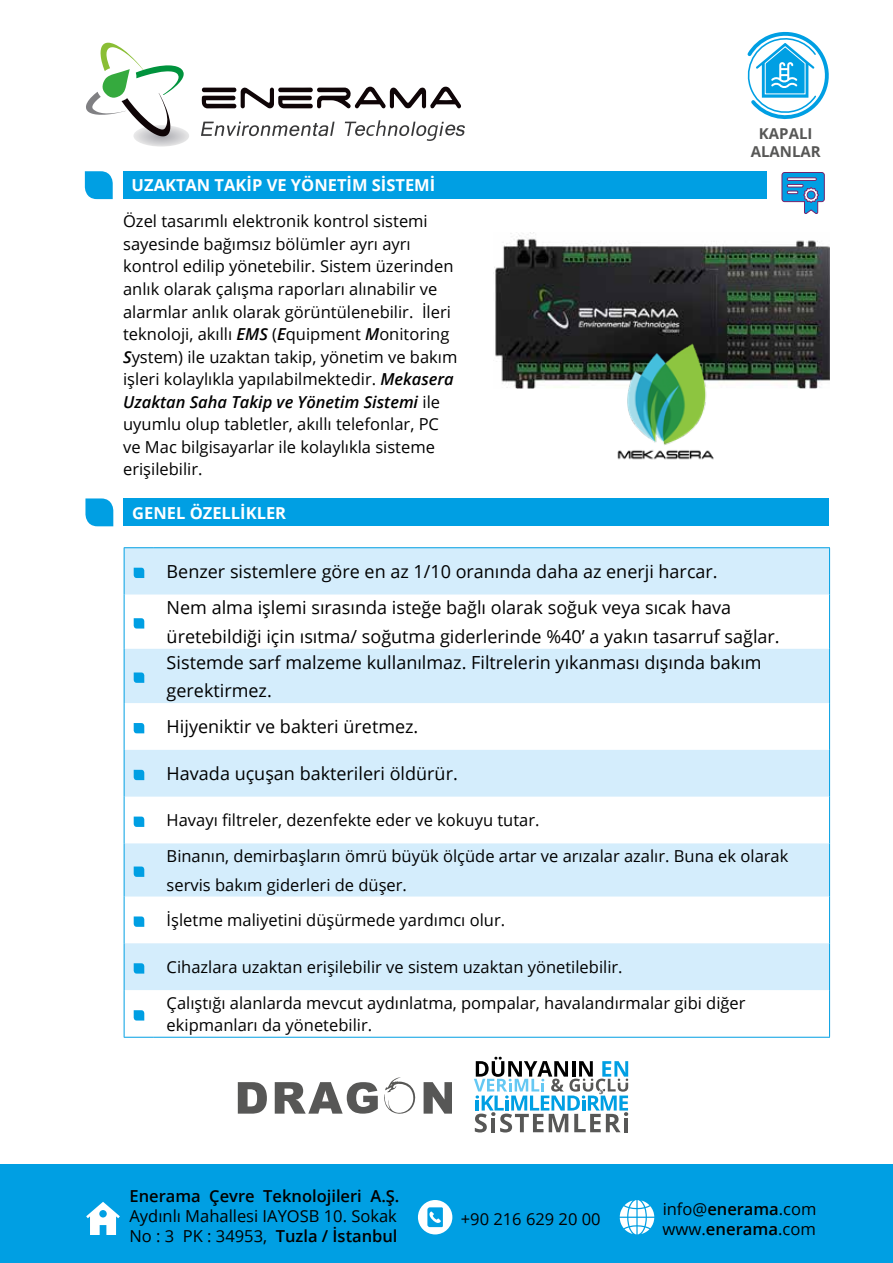
<style>
.page{position:relative;width:893px;height:1263px;background:#fff}
.page>*{position:absolute;margin:0;border:0;box-sizing:border-box;transform-origin:0 0}
.t1{font:18px/36.3px "Open Sans";color:#000}
.t2{font:16.5px/22.5px "Open Sans";color:#000}
.t3{font:700 16.5px "Open Sans";color:#fff}
.t4{font:600 16.5px "Open Sans";color:#000}
.t5{font:700 15px/18px "Open Sans";color:#575756;text-align:center}
.s1{font-weight:600;font-style:italic}
.s2{font-weight:600}
</style>
<div class="page">
<div style="left:0;top:1164px;width:893px;height:99px;background:#009fe3"></div>
<svg style="left:86px;top:1202px;width:34px;height:32px"></svg>
<svg style="left:418px;top:1200px;width:34px;height:34px"></svg>
<svg style="left:620px;top:1200px;width:34px;height:34px"></svg>
<svg style="left:275px;top:1077px;width:141px;height:37px"></svg>
<svg style="left:238px;top:1082px;width:29px;height:32px"></svg>
<svg style="left:424px;top:1082px;width:27px;height:32px"></svg>
<svg style="left:474px;top:1057px;width:154px;height:75px"></svg>
<hr style="left:624px;top:1118px;width:4px;height:14px;background:#575756">
<svg style="left:202px;top:86px;width:259px;height:23px"></svg>
<svg style="left:86px;top:43px;width:103px;height:104px"></svg>
<svg style="left:201px;top:121px;width:134px;height:15px"></svg>
<svg style="left:345px;top:120px;width:120px;height:21px"></svg>
<div style="left:124px;top:498px;width:705px;height:28px;background:#009fe3"></div>
<svg style="left:85px;top:498px;width:28px;height:28px"></svg>
<svg style="left:125px;top:548px;width:704px;height:442px;fill:#d4edfc"></svg>
<hr style="left:124px;top:548px;width:1px;height:46px;background:#009fe3">
<hr style="left:124px;top:547px;width:30px;height:1px;background:#009fe3">
<hr style="left:154px;top:547px;width:676px;height:1px;background:#009fe3">
<hr style="left:829px;top:548px;width:1px;height:46px;background:#009fe3">
<hr style="left:124px;top:594px;width:1px;height:55px;background:#009fe3">
<hr style="left:124px;top:649px;width:1px;height:54px;background:#009fe3">
<hr style="left:124px;top:703px;width:1px;height:47px;background:#009fe3">
<hr style="left:829px;top:594px;width:1px;height:55px;background:#009fe3">
<hr style="left:829px;top:649px;width:1px;height:54px;background:#009fe3">
<hr style="left:829px;top:703px;width:1px;height:47px;background:#009fe3">
<hr style="left:124px;top:750px;width:1px;height:47px;background:#009fe3">
<hr style="left:124px;top:797px;width:1px;height:46px;background:#009fe3">
<hr style="left:829px;top:750px;width:1px;height:47px;background:#009fe3">
<hr style="left:829px;top:797px;width:1px;height:46px;background:#009fe3">
<hr style="left:124px;top:843px;width:1px;height:53px;background:#009fe3">
<hr style="left:829px;top:843px;width:1px;height:53px;background:#009fe3">
<hr style="left:124px;top:896px;width:1px;height:47px;background:#009fe3">
<hr style="left:829px;top:896px;width:1px;height:47px;background:#009fe3">
<hr style="left:124px;top:943px;width:1px;height:47px;background:#009fe3">
<hr style="left:829px;top:943px;width:1px;height:47px;background:#009fe3">
<hr style="left:124px;top:990px;width:1px;height:47px;background:#009fe3">
<hr style="left:124px;top:1037px;width:30px;height:1px;background:#009fe3">
<hr style="left:829px;top:990px;width:1px;height:47px;background:#009fe3">
<hr style="left:154px;top:1037px;width:676px;height:1px;background:#009fe3">
<svg style="left:134px;top:568px;width:10px;height:10px"></svg>
<svg style="left:134px;top:618px;width:10px;height:10px"></svg>
<svg style="left:134px;top:672px;width:10px;height:11px"></svg>
<svg style="left:134px;top:723px;width:10px;height:10px"></svg>
<svg style="left:134px;top:770px;width:10px;height:10px"></svg>
<svg style="left:134px;top:816px;width:10px;height:11px"></svg>
<svg style="left:134px;top:866px;width:10px;height:11px"></svg>
<svg style="left:134px;top:916px;width:10px;height:11px"></svg>
<svg style="left:134px;top:963px;width:10px;height:10px"></svg>
<svg style="left:134px;top:1010px;width:10px;height:10px"></svg>
<div style="left:123px;top:171px;width:644px;height:28px;background:#009fe3"></div>
<svg style="left:85px;top:171px;width:28px;height:28px"></svg>
<svg style="left:782px;top:172px;width:42px;height:42px"></svg>
<img style="left:494px;top:233px;width:335px;height:155px">
<img style="left:601px;top:339px;width:126px;height:121px">
<svg style="left:747px;top:31px;width:82px;height:89px"></svg>
<p class="t3" style="left:132px;top:174px;width:305px">UZAKTAN TAKİP VE YÖNETİM SİSTEMİ</p>
<p class="t2" style="left:123px;top:210px;width:336px">Özel tasarımlı elektronik kontrol sistemi sayesinde bağımsız bölümler ayrı ayrı kontrol edilip yönetebilir. Sistem üzerinden anlık olarak çalışma raporları alınabilir ve alarmlar anlık olarak görüntülenebilir. İleri teknoloji, akıllı <span class="s1">EMS</span> (<span class="s1">E</span>quipment <span class="s1">M</span>onitoring <span class="s1">S</span>ystem) ile uzaktan takip, yönetim ve bakım işleri kolaylıkla yapılabilmektedir. <span class="s1">Mekasera Uzaktan Saha Takip ve Yönetim Sistemi</span> ile uyumlu olup tabletler, akıllı telefonlar, PC ve Mac bilgisayarlar ile kolaylıkla sisteme erişilebilir.</p>
<p class="t3" style="left:132px;top:501px;width:155px">GENEL ÖZELLİKLER</p>
<p class="t5" style="left:751px;top:124px;width:72px">KAPALI<br>ALANLAR</p>
<p class="t1" style="left:167px;top:553px;width:566px">Benzer sistemlere göre en az 1/10 oranında daha az enerji harcar.<br>Nem alma işlemi sırasında isteğe bağlı olarak soğuk veya sıcak hava</p>
<p class="t1" style="left:167px;top:623px;width:615px;line-height:25.8px">üretebildiği için ısıtma/ soğutma giderlerinde %40’ a yakın tasarruf sağlar.<br>Sistemde sarf malzeme kullanılmaz. Filtrelerin yıkanması dışında bakım</p>
<p class="t1" style="left:167px;top:672px;width:253px">gerektirmez.<br>Hijyeniktir ve bakteri üretmez.</p>
<p class="t1" style="left:167px;top:755px;width:293px">Havada uçuşan bakterileri öldürür.</p>
<p class="t2" style="left:167px;top:802px;width:623px;line-height:35.7px">Havayı filtreler, dezenfekte eder ve kokuyu tutar.<br>Binanın, demirbaşların ömrü büyü k ölçüde artar ve arızalar azalır. Buna ek olarak</p>
<p class="t2" style="left:167px;top:866px;width:340px;line-height:35.7px">servis bakım giderleri de düşer.<br>İşletme maliyetini düşürmede yardımcı olur.</p>
<p class="t2" style="left:167px;top:949px;width:580px;line-height:35.7px">Cihazlara uzaktan erişilebilir ve sistem uzaktan yönetilebilir.<br>Çalıştığı alanlarda mevcut aydınlatma, pompalar, havalandırmalar gibi diğer</p>
<p class="t2" style="left:167px;top:1013px;width:207px">ekipmanları da yönetebilir.</p>
<p class="t4" style="left:129px;top:1185px;width:271px">Enerama Çevre Teknolojileri A.Ş.</p>
<p class="t2" style="left:129px;top:1205px;width:270px;line-height:19.8px">Aydınlı Mahallesi IAYOSB 10. Sokak<br>No : 3 PK : 34953, <span class="s2">Tuzla / İstanbul</span></p>
<p class="t2" style="left:461px;top:1207px;width:141px">+90 216 629 20 00</p>
<p class="t2" style="left:663px;top:1199px;width:155px;line-height:19.5px">info@<span class="s2">enerama</span>.com www.<span class="s2">enerama</span>.com</p>
</div>
